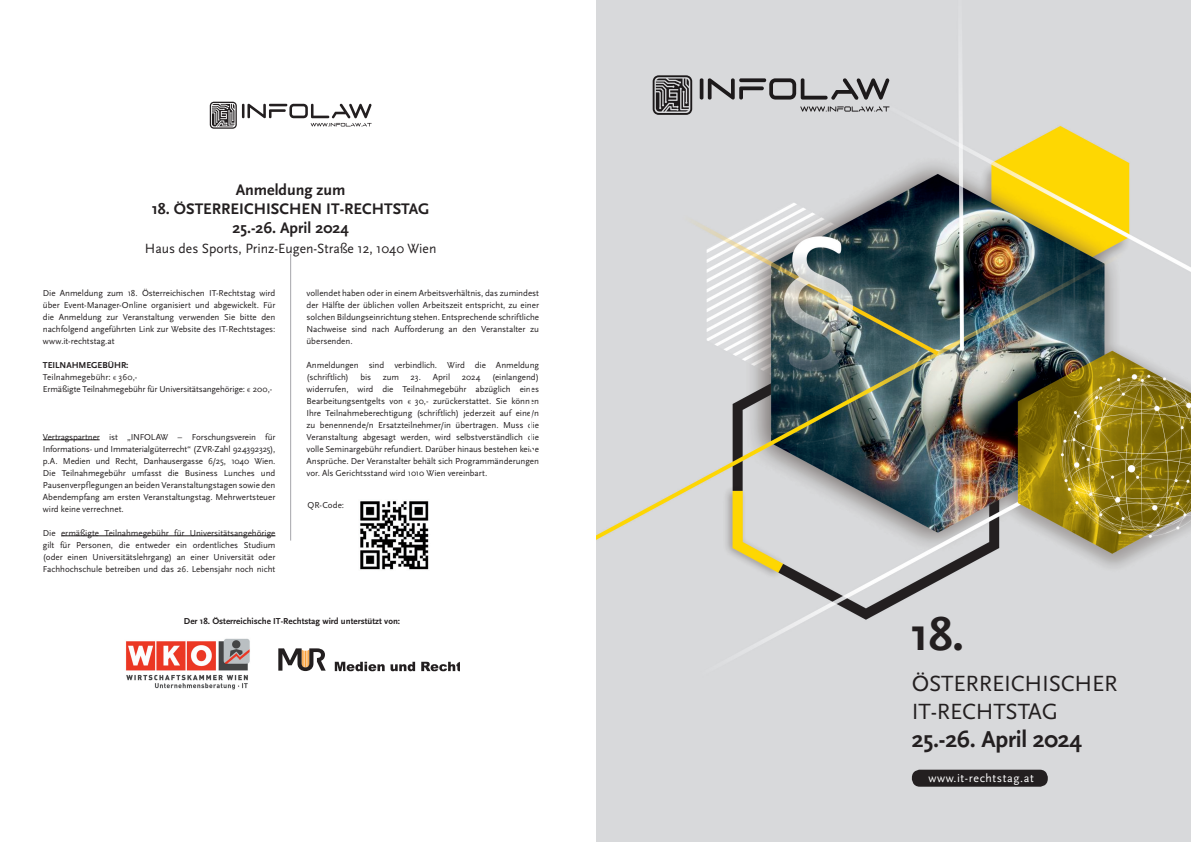
<style>
.page{position:relative;width:1191px;height:842px;background:#fff}
.page>*{position:absolute;margin:0;border:0;box-sizing:border-box;transform-origin:0 0}
.t1{font:700 48px "Scala Sans";color:#231f20}
.t2{font:700 24px "Scala Sans";letter-spacing:-.01em;color:#231f20}
.t3{font:23px/28px "Scala Sans";letter-spacing:-.01em;color:#231f20}
.t4{font:700 16px/19.2px "Scala Sans";color:#231f20;text-align:center}
.t5{font:14px "Scala Sans";color:#231f20}
.t6{font:12px "Scala Sans";letter-spacing:.05em;color:#fff}
.t7{font:9px/12px "Scala Sans";letter-spacing:-.005em;color:#231f20;text-align:justify}
.t8{font:700 9px "Scala Sans";color:#231f20}
.s1{font-weight:700}
.s2{font-family:"Adobe Arabic"}
</style>
<div class="page">
<div style="left:595px;top:0;width:596px;height:842px;background:#d8d9db"></div>
<img style="left:595px;top:0;width:596px;height:814px">
<div style="left:634px;top:63px;width:270px;height:63px;background:#d8d9db;border-radius:12px"></div>
<svg style="left:699px;top:78px;width:190px;height:22px"></svg>
<svg style="left:652px;top:75px;width:40px;height:40px"></svg>
<svg style="left:800px;top:106px;width:89px;height:6px"></svg>
<div style="left:912px;top:770px;width:135px;height:17px;background:#231f20;border-radius:8px"></div>
<img style="left:126px;top:638px;width:124px;height:52px">
<svg style="left:278px;top:648px;width:48px;height:23px"></svg>
<svg style="left:335px;top:662px;width:80px;height:9px"></svg>
<svg style="left:210px;top:102px;width:162px;height:27px"></svg>
<hr style="left:43px;top:440px;width:57px;height:1px;background:#231f20">
<hr style="left:61px;top:536px;width:214px;height:1px;background:#231f20">
<hr style="left:290px;top:254px;width:1px;height:287px;background:#a5a6aa">
<img style="left:360px;top:501px;width:61px;height:69px">
<svg style="left:421px;top:501px;width:39px;height:171px"></svg>
<div style="left:549px;top:469px;width:13px;height:13px;border:3px solid #fff;border-radius:50%"></div>
<h3 class="t4" style="left:236px;top:180px;width:111px">Anmeldung zum</h3>
<h3 class="t4" style="left:152px;top:199px;width:279px">18. ÖSTERREICHISCHEN IT-RECHTSTAG<br>25.-26. April 2024</h3>
<h3 class="t5" style="left:145px;top:240px;width:293px">Haus des Sports, Prinz-Eugen-Straße 12, 1040 Wien</h3>
<p class="t7" style="left:43px;top:287px;width:234px">Die Anmeldung zum 18. Österreichischen IT-Rechtstag wird über Event-Manager-Online organisiert und abgewickelt. Für die Anmeldung zur Veranstaltung verwenden Sie bitte den nachfolgend angeführten Link zur Website des IT-Rechtstages: www.it-rechtstag.at</p>
<p class="t8" style="left:43px;top:360px;width:24px">Tei lnah</p>
<p class="t7" style="left:306px;top:287px;width:234px">vollendet haben oder in einem Arbeitsverhältnis, das zumindest der Hälfte der üblichen vollen Arbeitszeit entspricht, zu einer solchen Bildungseinrichtung stehen. Entsprechende schriftliche Nachweise sind nach Aufforderung an den Veranstalter zu übersenden.</p>
<p class="t7" style="left:306px;top:359px;width:234px">Anmeldungen sind verbindlich. Wird die Anmeldung (schriftlich)</p>
<p class="t7" style="left:43px;top:359px;width:231px;text-align:left;text-indent:36px"><span class="s1">megebühr:<br></span>Teilnahmegebühr: <span class="s2">€</span> 360,-<br>Ermäßigte Teilnahmegebühr für Universitätsangehörige: <span class="s2">€</span> 200,-</p>
<p class="t7" style="left:43px;top:431px;width:234px">Vertragspartner ist „INFOLAW – Forschungsverein für Informations- und Immaterialgüterrecht“ (ZVR-Zahl 924392325), p.A. Medien und Recht, Danhausergasse 6/25, 1040 Wien.<br>Die Teilnahmegebühr umfasst die Business Lunches und Pausenverpflegungen an beiden Veranstaltungstagen sowie den Abendempfang am ersten Veranstaltungstag. Mehrwertsteuer wird keine verrechnet.</p>
<p class="t7" style="left:43px;top:527px;width:234px">Die ermäßigte Teilnahmegebühr für Universitätsangehörige gilt für Personen, die entweder ein ordentliches Studium (oder einen Universitätslehrgang) an einer Universität oder Fachhochschule betreiben und das 26. Lebensjahr noch nicht</p>
<p class="t7" style="left:306px;top:371px;width:234px;text-indent:185px">(einlangend) widerrufen, wird die Teilnahmegebühr abzüglich eines Bearbeitungsentgelts von <span class="s2">€</span> 30,- zurückerstattet. Sie können Ihre Teilnahmeberechtigung (schriftlich) jederzeit auf eine/n zu benennende/n Ersatzteilnehmer/in übertragen. Muss die Veranstaltung abgesagt werden, wird selbstverständlich die volle Seminargebühr refundiert. Darüber hinaus bestehen keine Ansprüche. Der Veranstalter behält sich Programmänderungen vor. Als Gerichtsstand wird 1010 Wien vereinbart.</p>
<p class="t7" style="left:360px;top:371px;width:12px">bis</p>
<p class="t7" style="left:383px;top:371px;width:18px">zum</p>
<p class="t7" style="left:410px;top:371px;width:41px">23. April</p>
<p class="t7" style="left:462px;top:371px;width:20px">2024</p>
<p class="t7" style="left:307px;top:499px;width:38px">QR-Code:</p>
<p class="t8" style="left:184px;top:617px;width:218px">Der 18. Österreichische IT-Rechtstag wird unterstützt von:</p>
<h1 class="t1" style="left:910px;top:608px;width:55px">18.</h1>
<h3 class="t3" style="left:912px;top:670px;width:207px">ÖSTERREICHISCHER<br>IT-RECHTSTAG</h3>
<h2 class="t2" style="left:912px;top:726px;width:172px">25.-26. April 2024</h2>
<h3 class="t6" style="left:928px;top:771px;width:107px">www.it-rechtstag.at</h3>
</div>
